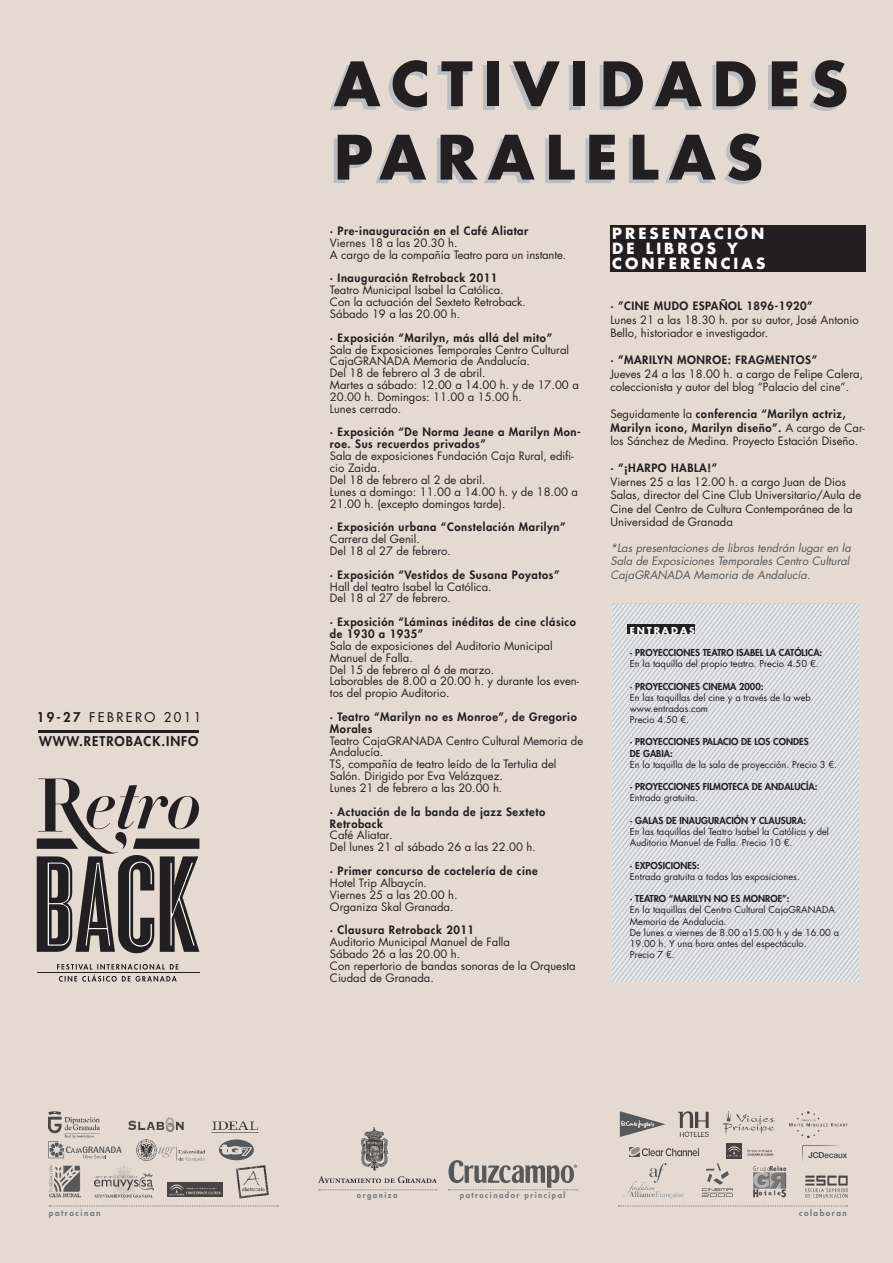
<style>
.page{position:relative;width:893px;height:1263px;background:#e4dad2}
.page>*{position:absolute;margin:0;border:0;box-sizing:border-box;transform-origin:0 0}
.t1{font:700 59.55px "Futura Std";letter-spacing:.18em;color:#231f20}
.t2{font:700 15px "Futura Std";letter-spacing:.2em;color:#fff}
.t3{font:800 13.05px "Futura Std";letter-spacing:.07em;color:#231f20}
.t4{font:500 13.05px "Futura Std";letter-spacing:.18em;color:#231f20}
.t5{font:11.25px/11.9px "Futura Std";color:#231f20}
.t6{font:800 11.25px/11.9px "Futura Std";letter-spacing:.05em;color:#231f20}
.t7{font:italic 11.25px/13.2px "Futura Std";color:#57585a}
.t8{font:9.3px/11.2px "Futura Std";color:#231f20}
.t9{font:800 9.3px "Futura Std";color:#231f20}
.t10{font:700 9.3px "Futura Std";letter-spacing:.2em;color:#fff}
.t11{font:800 8.25px "Futura Std";letter-spacing:.185em;color:#76787b}
.t12{font:800 7.8px "Futura Std";letter-spacing:.185em;color:#76787b}
.s1{font-weight:800}
</style>
<div class="page">
<svg style="left:37px;top:778px;width:162px;height:175px"></svg>
<svg style="left:57px;top:964px;width:121px;height:18px"></svg>
<hr style="left:37px;top:972px;width:162px;height:1px;background:#231f20">
<hr style="left:38px;top:730px;width:161px;height:2px;background:#231f20">
<svg style="left:612px;top:604px;width:247px;height:378px"></svg>
<div style="left:628px;top:625px;width:67px;height:9px;background:#231f20"></div>
<div style="left:610px;top:225px;width:256px;height:46px;background:#231f20"></div>
<img style="left:319px;top:1128px;width:117px;height:54px">
<svg style="left:319px;top:1189px;width:118px;height:1px"></svg>
<svg style="left:448px;top:1160px;width:130px;height:30px"></svg>
<svg style="left:49px;top:1205px;width:230px;height:1px"></svg>
<svg style="left:48px;top:1141px;width:74px;height:17px"></svg>
<img style="left:48px;top:1165px;width:33px;height:33px">
<img style="left:94px;top:1165px;width:59px;height:34px">
<img style="left:168px;top:1182px;width:54px;height:15px">
<img style="left:235px;top:1165px;width:34px;height:34px">
<div style="left:219px;top:1139px;width:35px;height:21px;background:#57585a;border-radius:50%"></div>
<svg style="left:220px;top:1144px;width:32px;height:12px"></svg>
<img style="left:136px;top:1139px;width:68px;height:21px">
<img style="left:49px;top:1111px;width:51px;height:26px">
<img style="left:212px;top:1121px;width:37px;height:9px">
<img style="left:128px;top:1118px;width:55px;height:13px">
<svg style="left:618px;top:1206px;width:230px;height:1px"></svg>
<img style="left:805px;top:1176px;width:42px;height:21px">
<img style="left:629px;top:1147px;width:70px;height:9px">
<img style="left:790px;top:1111px;width:57px;height:26px">
<img style="left:753px;top:1166px;width:34px;height:32px">
<img style="left:679px;top:1111px;width:30px;height:26px">
<svg style="left:620px;top:1111px;width:46px;height:26px"></svg>
<svg style="left:623px;top:1163px;width:61px;height:35px"></svg>
<svg style="left:723px;top:1111px;width:52px;height:22px"></svg>
<svg style="left:702px;top:1163px;width:31px;height:34px"></svg>
<img style="left:727px;top:1143px;width:47px;height:15px">
<svg style="left:802px;top:1145px;width:45px;height:17px"></svg>
<p class="t4" style="left:37px;top:709px;width:166px"><span class="s1">19-27</span> FEBRERO 2011</p>
<p class="t3" style="left:39px;top:733px;width:161px">WWW.RETROBACK.INFO</p>
<p class="t1" style="left:334px;top:44px;width:516px">ACTIVIDADES</p>
<p class="t1" style="left:334px;top:118px;width:431px">PARALELAS</p>
<p class="t6" style="left:330px;top:225px;width:200px">· Pre-inauguración en el Café Aliatar</p>
<p class="t5" style="left:330px;top:237px;width:129px">Viernes 18 a las 20.30 h.</p>
<p class="t5" style="left:330px;top:249px;width:238px">A cargo de la compañía Teatro para un instante.</p>
<p class="t6" style="left:330px;top:272px;width:169px">· Inauguración Retroback 2011</p>
<p class="t5" style="left:330px;top:284px;width:175px">Teatro Municipal Isabel la Católica.</p>
<p class="t5" style="left:330px;top:296px;width:198px">Con la actuación del Sexteto Retroback.</p>
<p class="t5" style="left:330px;top:308px;width:132px">Sábado 19 a las 20.00 h.</p>
<p class="t6" style="left:330px;top:332px;width:224px">· Exposición “Marilyn, más allá del mito”</p>
<p class="t5" style="left:330px;top:344px;width:241px">Sala de Exposiciones Temporales Centro Cultural<br>CajaGRANADA Memoria de Andalucía.</p>
<p class="t5" style="left:330px;top:367px;width:157px">Del 18 de febrero al 3 de abril.</p>
<p class="t5" style="left:330px;top:379px;width:250px">Martes a sábado: 12.00 a 14.00 h. y de 17.00 a<br>20.00 h. Domingos: 11.00 a 15.00 h.</p>
<p class="t5" style="left:330px;top:403px;width:73px">Lunes cerrado.</p>
<p class="t6" style="left:330px;top:426px;width:252px">· Exposición “De Norma Jeane a Marilyn Mon&shy;roe. Sus recuerdos privados”</p>
<p class="t5" style="left:330px;top:450px;width:245px">Sala de exposiciones Fundación Caja Rural, edifi&shy;cio Zaida.</p>
<p class="t5" style="left:330px;top:474px;width:157px">Del 18 de febrero al 2 de abril.</p>
<p class="t5" style="left:330px;top:486px;width:249px">Lunes a domingo: 11.00 a 14.00 h. y de 18.00 a<br>21.00 h. (excepto domingos tarde).</p>
<p class="t6" style="left:330px;top:521px;width:237px">· Exposición urbana “Constelación Marilyn”</p>
<p class="t5" style="left:330px;top:533px;width:91px">Carrera del Genil.</p>
<p class="t5" style="left:330px;top:545px;width:123px">Del 18 al 27 de febrero.</p>
<p class="t6" style="left:330px;top:569px;width:231px">· Exposición “Vestidos de Susana Poyatos”</p>
<p class="t5" style="left:330px;top:581px;width:163px">Hall del teatro Isabel la Católica.</p>
<p class="t5" style="left:330px;top:592px;width:123px">Del 18 al 27 de febrero.</p>
<p class="t6" style="left:330px;top:616px;width:248px">· Exposición “Láminas inéditas de cine clásico de 1930 a 1935”</p>
<p class="t5" style="left:330px;top:640px;width:224px">Sala de exposiciones del Auditorio Municipal<br>Manuel de Falla.</p>
<p class="t5" style="left:330px;top:663px;width:166px">Del 15 de febrero al 6 de marzo.</p>
<p class="t5" style="left:330px;top:675px;width:251px">Laborables de 8.00 a 20.00 h. y durante los even&shy;tos del propio Auditorio.</p>
<p class="t6" style="left:330px;top:711px;width:248px">· Teatro “Marilyn no es Monroe”, de Gregorio<br>Morales</p>
<p class="t5" style="left:330px;top:735px;width:255px">Teatro CajaGRANADA Centro Cultural Memoria de<br>Andalucía.</p>
<p class="t5" style="left:330px;top:758px;width:228px">TS, compañía de teatro leído de la Tertulia del<br>Salón. Dirigido por Eva Velázquez.</p>
<p class="t5" style="left:330px;top:782px;width:174px">Lunes 21 de febrero a las 20.00 h.</p>
<p class="t6" style="left:330px;top:806px;width:217px">· Actuación de la banda de jazz Sexteto<br>Retroback</p>
<p class="t5" style="left:330px;top:829px;width:64px">Café Aliatar.</p>
<p class="t5" style="left:330px;top:841px;width:207px">Del lunes 21 al sábado 26 a las 22.00 h.</p>
<p class="t6" style="left:330px;top:865px;width:209px">· Primer concurso de coctelería de cine</p>
<p class="t5" style="left:330px;top:877px;width:99px">Hotel Trip Albaycín.</p>
<p class="t5" style="left:330px;top:889px;width:129px">Viernes 25 a las 20.00 h.</p>
<p class="t5" style="left:330px;top:900px;width:125px">Organiza Skal Granada.</p>
<p class="t6" style="left:330px;top:924px;width:146px">· Clausura Retroback 2011</p>
<p class="t5" style="left:330px;top:936px;width:182px">Auditorio Municipal Manuel de Falla</p>
<p class="t5" style="left:330px;top:948px;width:132px">Sábado 26 a las 20.00 h.</p>
<p class="t5" style="left:330px;top:960px;width:247px">Con repertorio de bandas sonoras de la Orquesta<br>Ciudad de Granada.</p>
<p class="t2" style="left:612px;top:223px;width:154px">PRESENTACIÓN</p>
<p class="t2" style="left:612px;top:238px;width:127px">DE LIBROS Y</p>
<p class="t2" style="left:612px;top:253px;width:155px">CONFERENCIAS</p>
<p class="t6" style="left:610px;top:300px;width:204px">· ”CINE MUDO ESPAÑOL 1896-1920”</p>
<p class="t5" style="left:610px;top:313px;width:250px;line-height:13.5px">Lunes 21 a las 18.30 h. por su autor, José Antonio<br>Bello, historiador e investigador.</p>
<p class="t6" style="left:610px;top:354px;width:208px">· ”MARILYN MONROE: FRAGMENTOS”</p>
<p class="t5" style="left:610px;top:367px;width:254px;line-height:13.5px">Jueves 24 a las 18.00 h. a cargo de Felipe Calera, coleccionista y autor del blog “Palacio del cine”.</p>
<p class="t5" style="left:610px;top:407px;width:256px;line-height:13.5px">Seguidamente la <span class="s1">conferencia “Marilyn actriz,<br>Marilyn icono, Marilyn diseño”.</span> A cargo de Car&shy;los Sánchez de Medina. Proyecto Estación Diseño.</p>
<p class="t6" style="left:610px;top:462px;width:108px">· “¡HARPO HABLA!”</p>
<p class="t5" style="left:610px;top:475px;width:252px;line-height:13.5px">Viernes 25 a las 12.00 h. a cargo Juan de Dios Salas, director del Cine Club Universitario/Aula de Cine del Centro de Cultura Contemporánea de la Universidad de Granada</p>
<p class="t7" style="left:610px;top:542px;width:242px">*Las presentaciones de libros tendrán lugar en la<br>Sala de Exposiciones Temporales Centro Cultural<br>CajaGRANADA Memoria de Andalucía.</p>
<p class="t10" style="left:630px;top:624px;width:67px">ENTRADAS</p>
<p class="t9" style="left:630px;top:647px;width:194px">· PROYECCIONES TEATRO ISABEL LA CATÓLICA:</p>
<p class="t8" style="left:630px;top:658px;width:190px">En la taquilla del propio teatro. Precio 4.50 €.</p>
<p class="t9" style="left:630px;top:680px;width:135px">· PROYECCIONES CINEMA 2000:</p>
<p class="t8" style="left:630px;top:692px;width:183px">En las taquillas del cine y a través de la web</p>
<p class="t8" style="left:630px;top:703px;width:80px">www.entradas.com</p>
<p class="t8" style="left:630px;top:714px;width:61px">Precio 4.50 €.</p>
<p class="t9" style="left:630px;top:736px;width:180px">· PROYECCIONES PALACIO DE LOS CONDES</p>
<p class="t9" style="left:630px;top:747px;width:44px">DE GABIA:</p>
<p class="t8" style="left:630px;top:759px;width:209px">En la taquilla de la sala de proyección. Precio 3 €.</p>
<p class="t9" style="left:630px;top:781px;width:189px">· PROYECCIONES FILMOTECA DE ANDALUCÍA:</p>
<p class="t8" style="left:630px;top:792px;width:70px">Entrada gratuita.</p>
<p class="t9" style="left:630px;top:814px;width:178px">· GALAS DE INAUGURACIÓN Y CLAUSURA:</p>
<p class="t8" style="left:630px;top:826px;width:201px">En las taquillas del Teatro Isabel la Católica y del<br>Auditorio Manuel de Falla. Precio 10 €.</p>
<p class="t9" style="left:630px;top:859px;width:71px">· EXPOSICIONES:</p>
<p class="t8" style="left:630px;top:871px;width:172px">Entrada gratuita a todas las exposiciones.</p>
<p class="t9" style="left:630px;top:893px;width:161px">· TEATRO “MARILYN NO ES MONROE”:</p>
<p class="t8" style="left:630px;top:904px;width:207px">En la taquillas del Centro Cultural CajaGRANADA<br>Memoria de Andalucía.</p>
<p class="t8" style="left:630px;top:927px;width:211px">De lunes a viernes de 8.00 a15.00 h y de 16.00 a<br>19.00 h. Y una hora antes del espectáculo.</p>
<p class="t8" style="left:630px;top:949px;width:46px">Precio 7 €.</p>
<p class="t12" style="left:357px;top:1190px;width:42px">organiza</p>
<p class="t12" style="left:460px;top:1190px;width:107px">patrocinador principal</p>
<p class="t11" style="left:49px;top:1208px;width:53px">patrocinan</p>
<p class="t11" style="left:799px;top:1208px;width:49px">colaboran</p>
</div>
